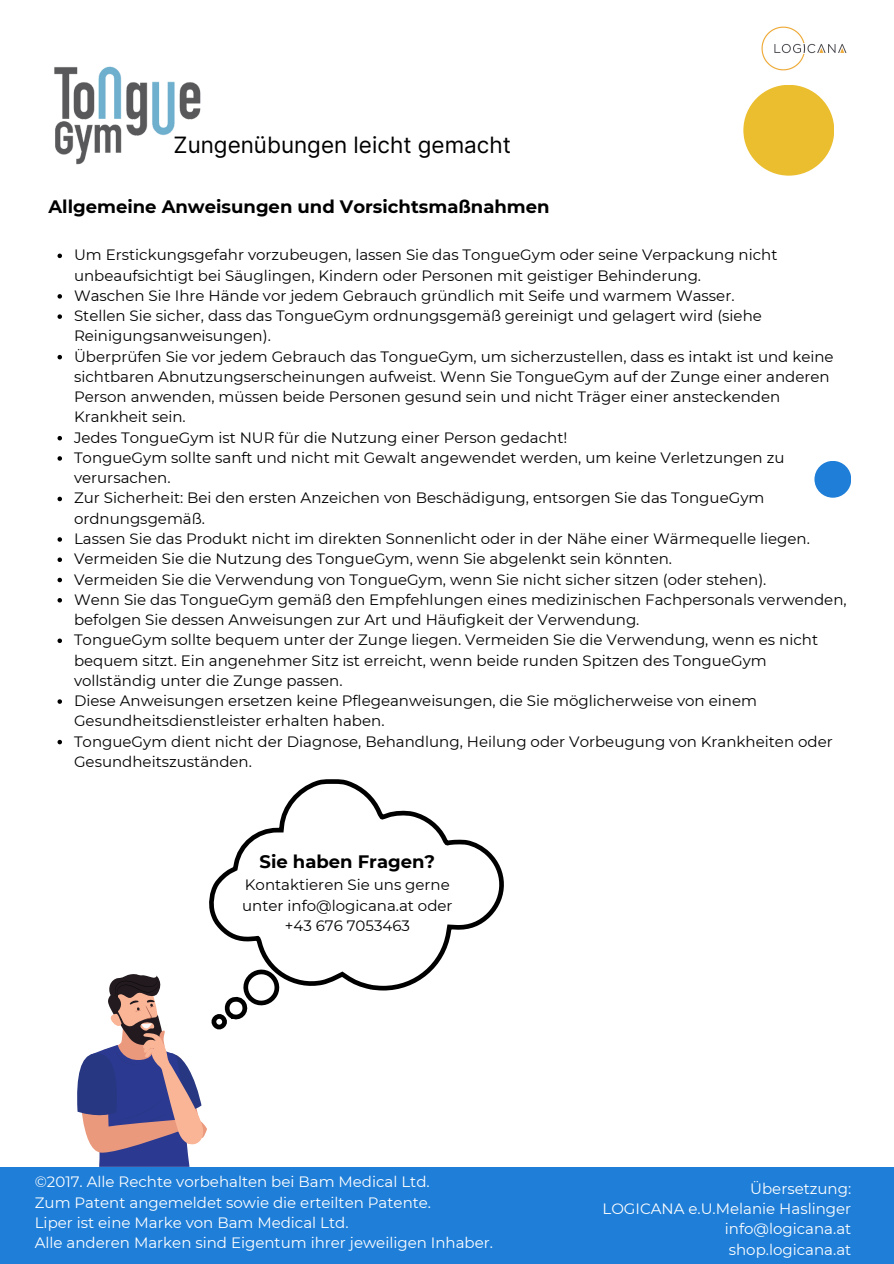
<style>
.page{position:relative;width:894px;height:1264px;background:#fff}
.page>*{position:absolute;margin:0;border:0;box-sizing:border-box;transform-origin:0 0}
.t1{font:22.5px "Inter";color:#000}
.t2{font:700 18px "Montserrat";color:#000}
.t3{font:15px/20.2px "Montserrat";color:#000}
.t4{font:15px "Montserrat";color:#fff}
</style>
<div class="page">
<img style="left:761px;top:26px;width:86px;height:45px">
<img style="left:54px;top:66px;width:147px;height:99px">
<div style="left:743px;top:85px;width:91px;height:91px;background:#ebbe2f;border-radius:50%"></div>
<div style="left:814px;top:461px;width:37px;height:36px;background:#1e7ed8;border-radius:50%"></div>
<div style="left:0;top:1167px;width:893px;height:96px;background:#1e7ed8"></div>
<svg style="left:57px;top:253px;width:5px;height:5px"></svg>
<svg style="left:57px;top:294px;width:5px;height:4px"></svg>
<svg style="left:57px;top:314px;width:5px;height:5px"></svg>
<svg style="left:57px;top:355px;width:5px;height:4px"></svg>
<svg style="left:57px;top:436px;width:5px;height:4px"></svg>
<svg style="left:57px;top:456px;width:5px;height:4px"></svg>
<svg style="left:57px;top:496px;width:5px;height:5px"></svg>
<svg style="left:57px;top:537px;width:5px;height:4px"></svg>
<svg style="left:57px;top:557px;width:5px;height:5px"></svg>
<svg style="left:57px;top:577px;width:5px;height:5px"></svg>
<svg style="left:57px;top:598px;width:5px;height:4px"></svg>
<svg style="left:57px;top:638px;width:5px;height:5px"></svg>
<svg style="left:57px;top:699px;width:5px;height:4px"></svg>
<svg style="left:57px;top:739px;width:5px;height:5px"></svg>
<svg style="left:77px;top:974px;width:130px;height:192px"></svg>
<svg style="left:209px;top:779px;width:295px;height:251px"></svg>
<p class="t1" style="left:173px;top:131px;width:339px">Zungenübungen leicht gemacht</p>
<p class="t2" style="left:48px;top:196px;width:502px">Allgemeine Anweisungen und Vorsichtsmaßnahmen</p>
<h2 class="t3" style="left:74px;top:245px;width:704px">Um Erstickungsgefahr vorzubeugen, lassen Sie das TongueGym oder seine Verpackung nicht unbeaufsichtigt bei Säuglingen, Kindern oder Personen mit geistiger Behinderung.</h2>
<p class="t3" style="left:74px;top:285px;width:662px">Waschen Sie Ihre Hände vor jedem Gebrauch gründlich mit Seife und warmem Wasser.</p>
<p class="t3" style="left:74px;top:305px;width:689px">Stellen Sie sicher, dass das TongueGym ordnungsgemäß gereinigt und gelagert wird (siehe<br>Reinigungsanweisungen).</p>
<p class="t3" style="left:74px;top:346px;width:761px">Überprüfen Sie vor jedem Gebrauch das TongueGym, um sicherzustellen, dass es intakt ist und keine sichtbaren Abnutzungserscheinungen aufweist. Wenn Sie TongueGym auf der Zunge einer anderen Person anwenden, müssen beide Personen gesund sein und nicht Träger einer ansteckenden Krankheit sein.</p>
<p class="t3" style="left:74px;top:427px;width:495px">Jedes TongueGym ist NUR für die Nutzung einer Person gedacht!</p>
<p class="t3" style="left:74px;top:447px;width:711px">TongueGym sollte sanft und nicht mit Gewalt angewendet werden, um keine Verletzungen zu verursachen.</p>
<p class="t3" style="left:74px;top:488px;width:691px">Zur Sicherheit: Bei den ersten Anzeichen von Beschädigung, entsorgen Sie das TongueGym ordnungsgemäß.</p>
<p class="t3" style="left:74px;top:528px;width:737px">Lassen Sie das Produkt nicht im direkten Sonnenlicht oder in der Nähe einer Wärmequelle liegen.</p>
<p class="t3" style="left:74px;top:548px;width:599px">Vermeiden Sie die Nutzung des TongueGym, wenn Sie abgelenkt sein könnten.</p>
<p class="t3" style="left:74px;top:569px;width:693px">Vermeiden Sie die Verwendung von TongueGym, wenn Sie nicht sicher sitzen (oder stehen).</p>
<p class="t3" style="left:74px;top:589px;width:774px">Wenn Sie das TongueGym gemäß den Empfehlungen eines medizinischen Fachpersonals verwenden, befolgen Sie dessen Anweisungen zur Art und Häufigkeit der Verwendung.</p>
<p class="t3" style="left:74px;top:629px;width:745px">TongueGym sollte bequem unter der Zunge liegen. Vermeiden Sie die Verwendung, wenn es nicht bequem sitzt. Ein angenehmer Sitz ist erreicht, wenn beide runden Spitzen des TongueGym vollständig unter die Zunge passen.</p>
<p class="t3" style="left:74px;top:690px;width:684px">Diese Anweisungen ersetzen keine Pflegeanweisungen, die Sie möglicherweise von einem<br>Gesundheitsdienstleister erhalten haben.</p>
<p class="t3" style="left:74px;top:731px;width:760px">TongueGym dient nicht der Diagnose, Behandlung, Heilung oder Vorbeugung von Krankheiten oder<br>Gesundheitszuständen.</p>
<p class="t2" style="left:259px;top:850px;width:177px">Sie haben Fragen?</p>
<p class="t3" style="left:242px;top:874px;width:212px;text-align:center">Kontaktieren Sie uns gerne unter info@logicana.at oder +43 676 7053463</p>
<p class="t4" style="left:35px;top:1172px;width:396px">©2017. Alle Rechte vorbehalten bei Bam Medical Ltd.</p>
<p class="t4" style="left:35px;top:1192px;width:398px">Zum Patent angemeldet sowie die erteilten Patente.</p>
<p class="t4" style="left:35px;top:1213px;width:315px">Liper ist eine Marke von Bam Medical Ltd.</p>
<p class="t4" style="left:35px;top:1233px;width:459px">Alle anderen Marken sind Eigentum ihrer jeweiligen Inhaber.</p>
<p class="t4" style="left:750px;top:1179px;width:102px">Übersetzung:</p>
<p class="t4" style="left:602px;top:1199px;width:250px">LOGICANA e.U.Melanie Haslinger</p>
<p class="t4" style="left:724px;top:1219px;width:128px">info@logicana.at</p>
<p class="t4" style="left:728px;top:1240px;width:124px">shop.logicana.at</p>
</div>
